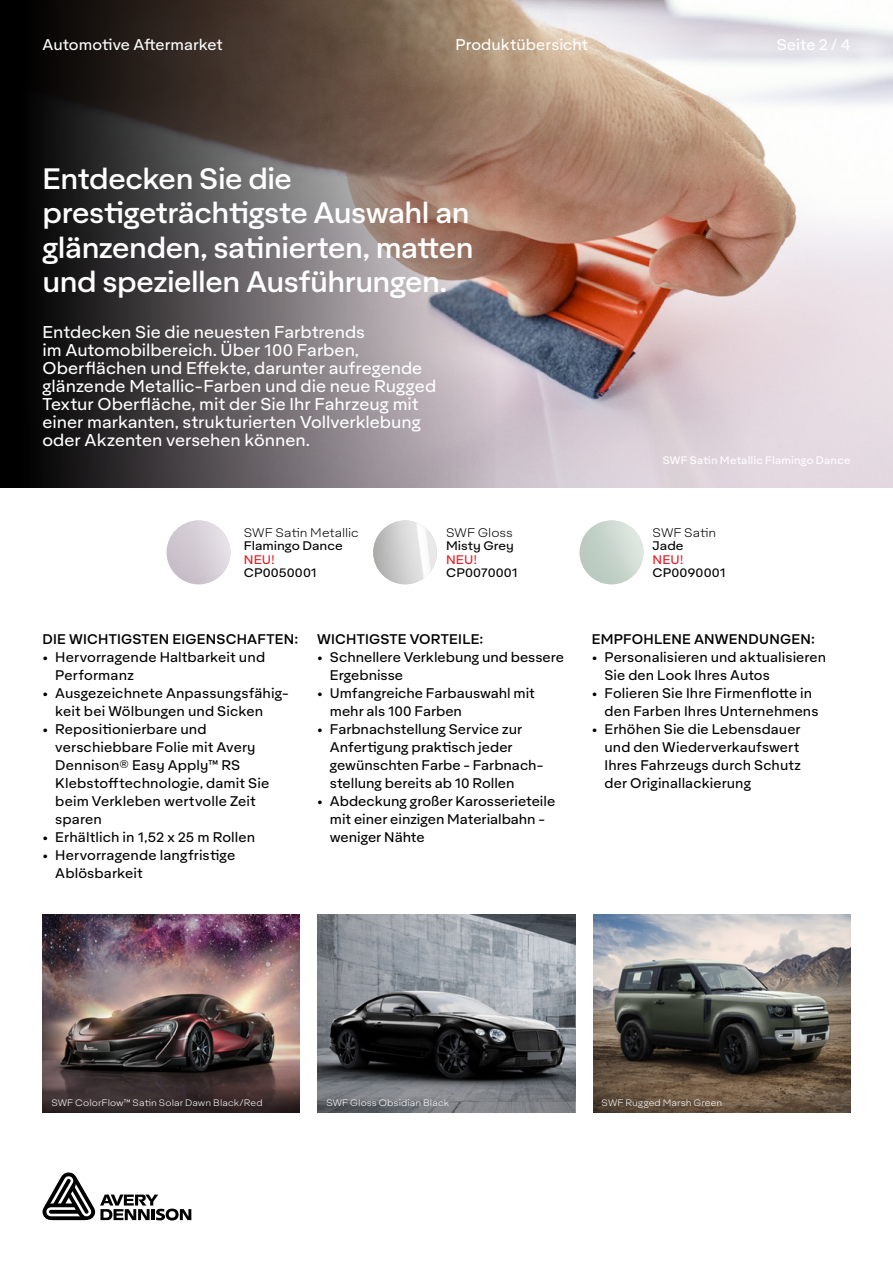
<style>
.page{position:relative;width:893px;height:1263px;background:#fff}
.page>*{position:absolute;margin:0;border:0;box-sizing:border-box;transform-origin:0 0}
.t1{font:500 28.5px/34.2px "Aktifo A";letter-spacing:-.015em;color:#fff}
.t2{font:16.5px/18px "Aktifo A";color:#fff}
.t3{font:15px "Aktifo A";color:#fff}
.t4{font:13.5px/18px "Aktifo A";letter-spacing:.005em;color:#000}
.t5{font:500 13.5px "Aktifo A";letter-spacing:.015em;color:#000}
.t6{font:12px "Aktifo A";color:#000;scale:1.05 1}
.t7{font:300 12px "Aktifo A";letter-spacing:-.005em;color:#000;scale:1.05 1}
.t8{font:12px "Aktifo A";color:#e31f26;scale:1.05 1}
.t9{font:10.5px "Aktifo A";letter-spacing:.015em;color:#fff}
.t10{font:300 9px "Aktifo A";letter-spacing:.005em;color:#fff;scale:1.05 1}
</style>
<div class="page">
<img style="left:496px;top:0;width:397px;height:488px">
<svg style="left:0;top:0;width:496px;height:488px;background:#5c5350"></svg>
<svg style="left:317px;top:914px;width:258px;height:198px;background:#6f7378"></svg>
<img style="left:43px;top:914px;width:257px;height:198px">
<svg style="left:593px;top:914px;width:257px;height:7px;background:#b1b7c2"></svg>
<img style="left:373px;top:520px;width:64px;height:64px">
<img style="left:580px;top:520px;width:63px;height:64px;border-radius:32px">
<img style="left:167px;top:520px;width:63px;height:64px;border-radius:32px">
<svg style="left:593px;top:921px;width:257px;height:191px;background:#726c66"></svg>
<svg style="left:43px;top:1172px;width:148px;height:48px"></svg>
<p class="t3" style="left:43px;top:36px;width:182px">Automotive Aftermarket</p>
<p class="t3" style="left:455px;top:36px;width:134px">Produktübersicht</p>
<p class="t3" style="left:777px;top:36px;width:75px">Seite 2 / 4</p>
<h1 class="t1" style="left:43px;top:161px;width:433px">Entdecken Sie die prestigeträchtigste Auswahl an glänzenden, satinierten, matten und speziellen Ausführungen.</h1>
<p class="t2" style="left:43px;top:323px;width:395px">Entdecken Sie die neuesten Farbtrends<br>im Automobilbereich. Über 100 Farben, Oberflächen und Effekte, darunter aufregende glänzende Metallic-Farben und die neue Rugged Textur Oberfläche, mit der Sie Ihr Fahrzeug mit einer markanten, strukturierten Vollverklebung oder Akzenten versehen können.</p>
<p class="t7" style="left:244px;top:525px;width:111px">SWF Satin Metallic</p>
<p class="t6" style="left:244px;top:538px;width:96px">Flamingo Dance</p>
<p class="t8" style="left:244px;top:552px;width:31px">NEU!</p>
<p class="t6" style="left:244px;top:565px;width:71px">CP0050001</p>
<p class="t7" style="left:446px;top:525px;width:65px">SWF Gloss</p>
<p class="t6" style="left:446px;top:538px;width:66px">Misty Grey</p>
<p class="t8" style="left:446px;top:552px;width:31px">NEU!</p>
<p class="t6" style="left:446px;top:565px;width:70px">CP0070001</p>
<p class="t5" style="left:43px;top:631px;width:257px">DIE WICHTIGSTEN EIGENSCHAFTEN:</p>
<p class="t4" style="left:55px;top:648px;width:211px;text-indent:-13px">• Hervorragende Haltbarkeit und<br>Performanz</p>
<p class="t4" style="left:55px;top:684px;width:235px;text-indent:-13px">• Ausgezeichnete Anpassungsfähig&shy;keit bei Wölbungen und Sicken</p>
<p class="t4" style="left:55px;top:720px;width:216px;text-indent:-13px">• Repositionierbare und verschiebbare Folie mit Avery<br>Dennison® Easy Apply™ RS<br>Klebstofftechnologie, damit Sie beim Verkleben wertvolle Zeit sparen</p>
<p class="t4" style="left:43px;top:828px;width:214px">• Erhältlich in 1,52 x 25 m Rollen</p>
<p class="t4" style="left:55px;top:846px;width:181px;text-indent:-13px">• Hervorragende langfristige<br>Ablösbarkeit</p>
<p class="t5" style="left:317px;top:631px;width:168px">WICHTIGSTE VORTEILE:</p>
<p class="t4" style="left:330px;top:648px;width:236px;text-indent:-13px">• Schnellere Verklebung und bessere<br>Ergebnisse</p>
<p class="t4" style="left:330px;top:684px;width:207px;text-indent:-13px">• Umfangreiche Farbauswahl mit mehr als 100 Farben</p>
<p class="t4" style="left:330px;top:720px;width:215px;text-indent:-13px">• Farbnachstellung Service zur<br>Anfertigung praktisch jeder gewünschten Farbe - Farbnach&shy;stellung bereits ab 10 Rollen</p>
<p class="t4" style="left:330px;top:792px;width:227px;text-indent:-13px">• Abdeckung großer Karosserieteile mit einer einzigen Materialbahn - weniger Nähte</p>
<p class="t9" style="left:663px;top:454px;width:189px">SWF Satin Metallic Flamingo Dance</p>
<p class="t7" style="left:653px;top:525px;width:62px">SWF Satin</p>
<p class="t6" style="left:653px;top:538px;width:31px">Jade</p>
<p class="t8" style="left:653px;top:552px;width:31px">NEU!</p>
<p class="t6" style="left:653px;top:565px;width:71px">CP0090001</p>
<p class="t5" style="left:592px;top:631px;width:225px">EMPFOHLENE ANWENDUNGEN:</p>
<p class="t4" style="left:604px;top:648px;width:223px;text-indent:-13px">• Personalisieren und aktualisieren<br>Sie den Look Ihres Autos</p>
<p class="t4" style="left:604px;top:684px;width:216px;text-indent:-13px">• Folieren Sie Ihre Firmenflotte in den Farben Ihres Unternehmens</p>
<p class="t4" style="left:604px;top:720px;width:198px;text-indent:-13px">• Erhöhen Sie die Lebensdauer und den Wiederverkaufswert<br>Ihres Fahrzeugs durch Schutz der Originallackierung</p>
<p class="t10" style="left:51px;top:1097px;width:203px">SWF ColorFlow™ Satin Solar Dawn Black/Red</p>
<p class="t10" style="left:326px;top:1097px;width:119px">SWF Gloss Obsidian Black</p>
<p class="t10" style="left:602px;top:1097px;width:116px">SWF Rugged Marsh Green</p>
</div>
